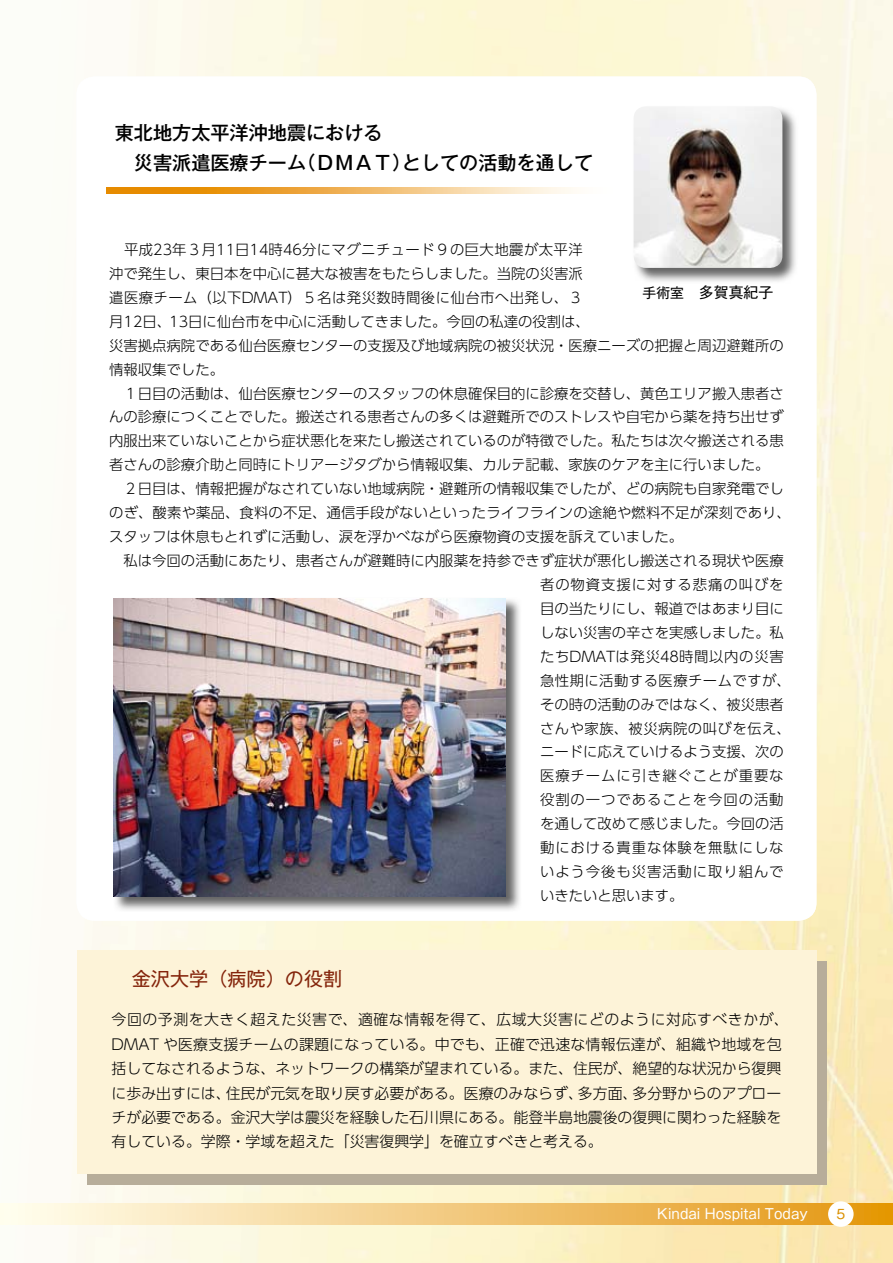
<style>
.page{position:relative;width:893px;height:1263px;background:#fff}
.page>*{position:absolute;margin:0;border:0;box-sizing:border-box;transform-origin:0 0}
.t1{font:500 19.2px/29.7px "Gothic MB101 Pro";color:#000}
.t2{font:19.2px "Gothic MB101 Pro";color:#84240b}
.t3{font:300 14.85px/24.5px "UD Shin Go Pro";color:#000}
.t4{font:14.85px "Gothic MB101 Pro";color:#000}
.t5{font:300 14.4px/23.9px "UD Shin Go Pro";color:#000}
.t6{font:300 14.4px "UD Shin Go Pro";letter-spacing:.065em;color:#000}
.t7{font:300 14.4px "UD Shin Go Pro";letter-spacing:.05em;color:#000}
.t8{font:300 14.4px "UD Shin Go Pro";letter-spacing:.03em;color:#000}
.t9{font:300 14.4px "UD Shin Go Pro";letter-spacing:.035em;color:#000}
.t10{font:13.8px "Gothic MB101 Pro";color:#fff}
.t11{font:500 13.8px "Gothic BBB Pro";color:#da9000}
.s1{font-size:13.8px}
</style>
<div class="page">
<img style="left:67px;top:0;width:826px;height:1263px">
<div style="left:77px;top:77px;width:739px;height:844px;background:#fff;border-radius:18px"></div>
<div style="left:0;top:1203px;width:893px;height:22px;background:linear-gradient(to right,#fffff3,#e4960f)"></div>
<div style="left:828px;top:1201px;width:26px;height:26px;background:#fff;border-radius:50%"></div>
<img style="left:106px;top:187px;width:469px;height:6px">
<img style="left:633px;top:109px;width:163px;height:173px">
<img style="left:634px;top:107px;width:148px;height:161px">
<img style="left:113px;top:598px;width:407px;height:312px">
<img style="left:114px;top:598px;width:392px;height:298px">
<div style="left:87px;top:961px;width:739px;height:224px;background:#b7ad9a"></div>
<div style="left:77px;top:950px;width:739px;height:224px;background:#fdf3d8"></div>
<h1 class="t1" style="left:115px;top:116px;width:480px">東北地方太平洋沖地震における<br>　災害派遣医療チーム（ＤＭＡＴ）としての活動を通して</h1>
<p class="t5" style="left:109px;top:237px;width:482px">　平成23年３月11日14時46分にマグニチュード９の巨大地震が太平洋沖で発生し、東日本を中心に甚大な被害をもたらしました。当院の災害派遣医療チーム（以下DMAT）５名は発災数時間後に仙台市へ出発し、３月12日、13日に仙台市を中心に活動してきました。今回の私達の役割は、</p>
<p class="t4" style="left:643px;top:280px;width:132px"><span class="s1">手術室</span>　多賀真紀子</p>
<p class="t5" style="left:109px;top:333px;width:676px">災害拠点病院である仙台医療センターの支援及び地域病院の被災状況・医療ニーズの把握と周辺避難所の</p>
<p class="t5" style="left:109px;top:357px;width:116px">情報収集でした。</p>
<p class="t5" style="left:109px;top:381px;width:676px">　１日目の活動は、仙台医療センターのスタッフの休息確保目的に診療を交替し、黄色エリア搬入患者さ</p>
<p class="t5" style="left:109px;top:405px;width:676px">んの診療につくことでした。搬送される患者さんの多くは避難所でのストレスや自宅から薬を持ち出せず</p>
<p class="t5" style="left:109px;top:428px;width:676px">内服出来ていないことから症状悪化を来たし搬送されているのが特徴でした。私たちは次々搬送される患</p>
<p class="t5" style="left:109px;top:452px;width:662px">者さんの診療介助と同時にトリアージタグから情報収集、カルテ記載、家族のケアを主に行いました。</p>
<p class="t5" style="left:109px;top:476px;width:676px">　２日目は、情報把握がなされていない地域病院・避難所の情報収集でしたが、どの病院も自家発電でし</p>
<p class="t5" style="left:109px;top:500px;width:683px">のぎ、酸素や薬品、食料の不足、通信手段がないといったライフラインの途絶や燃料不足が深刻であり、</p>
<p class="t5" style="left:109px;top:524px;width:576px">スタッフは休息もとれずに活動し、涙を浮かべながら医療物資の支援を訴えていました。</p>
<p class="t5" style="left:109px;top:548px;width:676px">　私は今回の活動にあたり、患者さんが避難時に内服薬を持参できず症状が悪化し搬送される現状や医療</p>
<p class="t6" style="left:540px;top:573px;width:245px">者の物資支援に対する悲痛の叫びを</p>
<p class="t5" style="left:540px;top:596px;width:245px">目の当たりにし、報道ではあまり目に</p>
<p class="t5" style="left:540px;top:620px;width:245px">しない災害の辛さを実感しました。私</p>
<p class="t7" style="left:540px;top:645px;width:245px">たちDMATは発災48時間以内の災害</p>
<p class="t8" style="left:540px;top:668px;width:252px">急性期に活動する医療チームですが、</p>
<p class="t5" style="left:540px;top:692px;width:245px">その時の活動のみではなく、被災患者</p>
<p class="t9" style="left:540px;top:716px;width:252px">さんや家族、被災病院の叫びを伝え、</p>
<p class="t5" style="left:540px;top:739px;width:245px">ニードに応えていけるよう支援、次の</p>
<p class="t6" style="left:540px;top:764px;width:245px">医療チームに引き継ぐことが重要な</p>
<p class="t6" style="left:540px;top:788px;width:245px">役割の一つであることを今回の活動</p>
<p class="t5" style="left:540px;top:811px;width:245px">を通して改めて感じました。今回の活</p>
<p class="t6" style="left:540px;top:836px;width:245px">動における貴重な体験を無駄にしな</p>
<p class="t6" style="left:540px;top:860px;width:245px">いよう今後も災害活動に取り組んで</p>
<p class="t5" style="left:540px;top:883px;width:145px">いきたいと思います。</p>
<h1 class="t2" style="left:132px;top:963px;width:212px">金沢大学（病院）の役割</h1>
<p class="t3" style="left:112px;top:1007px;width:678px">今回の予測を大きく超えた災害で、適確な情報を得て、広域大災害にどのように対応すべきかが、DMAT や医療支援チームの課題になっている。中でも、正確で迅速な情報伝達が、組織や地域を包括してなされるような、ネットワークの構築が望まれている。また、住民が、絶望的な状況から復興に歩み出すには、住民が元気を取り戻す必要がある。医療のみならず、多方面、多分野からのアプローチが必要である。金沢大学は震災を経験した石川県にある。能登半島地震後の復興に関わった経験を有している。学際・学域を超えた「災害復興学」を確立すべきと考える。</p>
<p class="t10" style="left:657px;top:1202px;width:152px">Kindai Hospital Today</p>
<p class="t11" style="left:836px;top:1203px;width:10px">5</p>
</div>
